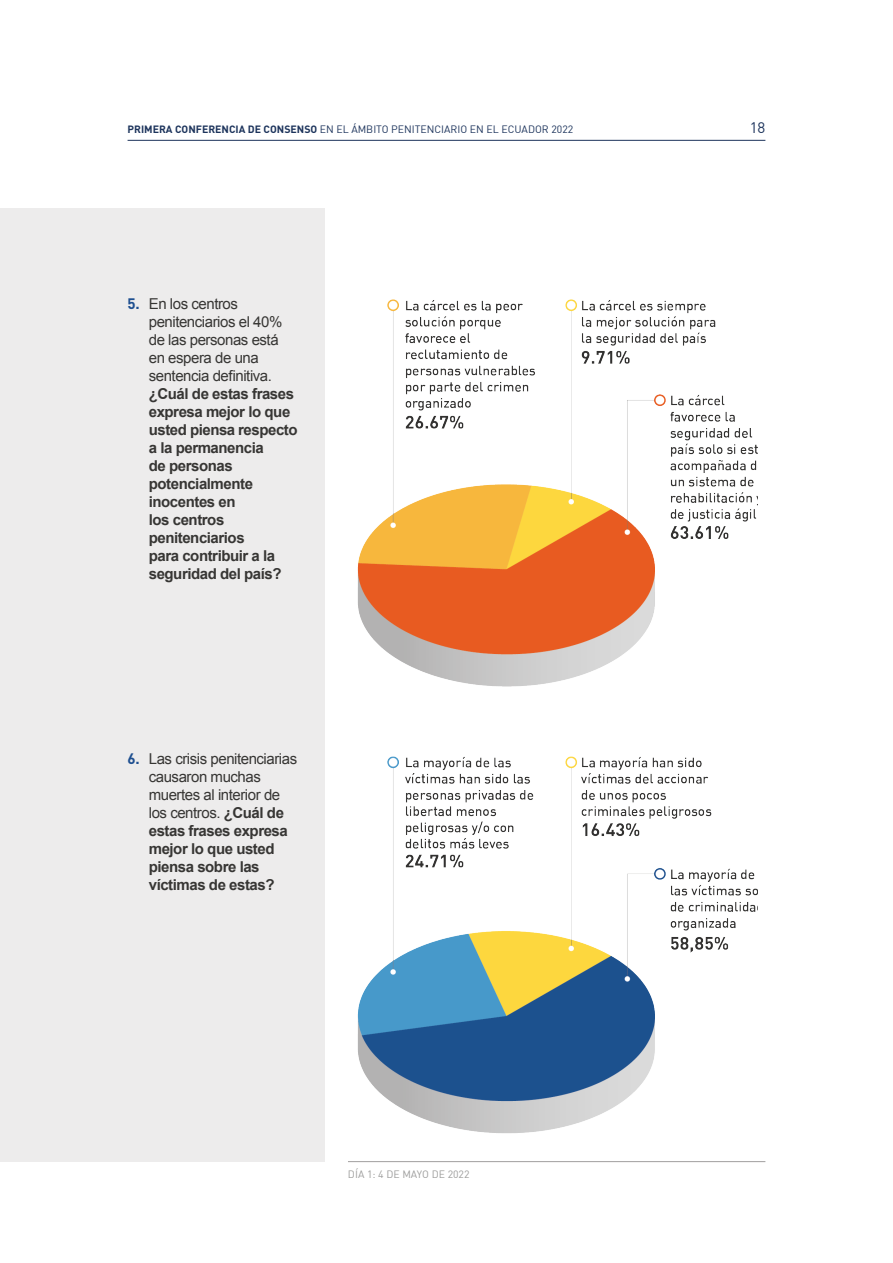
<style>
.page{position:relative;width:893px;height:1263px;background:#fff}
.page>*{position:absolute;margin:0;border:0;box-sizing:border-box;transform-origin:0 0}
.t1{font:700 15px/18px "Arial";letter-spacing:-.03em;color:#373634}
.t2{font:15px/18px "Arial";letter-spacing:-.03em;color:#373634}
.t3{font:15px "DIN";color:#1d345c}
.t4{font:10.5px "DIN";color:#1d345c}
.t5{font:10.5px "DIN";color:#9d9d9c}
.s1{font-weight:700}
.s2{font-family:"DIN";font-weight:700;color:#1e4f90}
.s3{font-family:"DIN";color:#1e4f90}
.s4{font-weight:400}
</style>
<div class="page">
<div style="left:0;top:208px;width:325px;height:954px;background:#edecec"></div>
<hr style="left:128px;top:140px;width:637px;height:1px;background:#1d345c">
<hr style="left:348px;top:1161px;width:417px;height:1px;background:#a19f9f">
<img style="left:357px;top:299px;width:401px;height:388px">
<img style="left:357px;top:756px;width:401px;height:377px">
<p class="t4" style="left:128px;top:123px;width:447px"><span class="s1">PRIMERA CONFERENCIA DE CONSENSO</span> EN EL ÁMBITO PENITENCIARIO EN EL ECUADOR 2022</p>
<p class="t2" style="left:149px;top:294px;width:135px;text-indent:-21px"><span class="s2">5.</span> En los centros penitenciarios el 40% de las personas está en espera de una sentencia definitiva.</p>
<p class="t1" style="left:149px;top:385px;width:150px">¿Cuál de estas frases expresa mejor lo que usted piensa respecto a la permanencia<br>de personas potencialmente inocentes en<br>los centros penitenciarios<br>para contribuir a la seguridad del país?</p>
<p class="t1" style="left:149px;top:750px;width:150px;text-indent:-21px"><span class="s3">6.</span> <span class="s4">Las crisis penitenciarias causaron muchas muertes al interior de los centros.</span> ¿Cuál de estas frases expresa mejor lo que usted piensa sobre las víctimas de estas?</p>
<p class="t5" style="left:348px;top:1167px;width:123px">DÍA 1: 4 DE MAYO DE 2022</p>
<p class="t3" style="left:750px;top:118px;width:17px">18</p>
</div>
